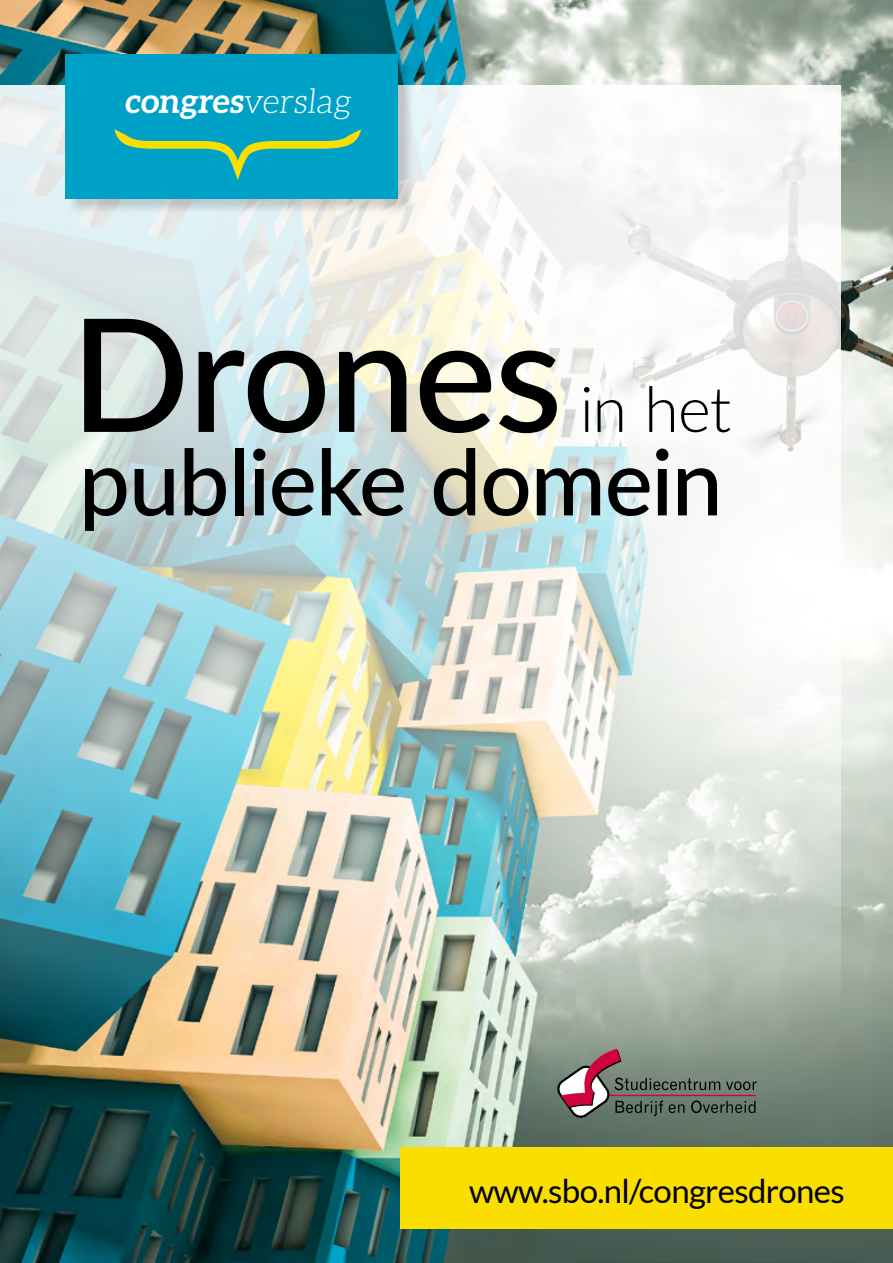
<style>
.page{position:relative;width:893px;height:1263px;background:#fff}
.page>*{position:absolute;margin:0;border:0;box-sizing:border-box;transform-origin:0 0}
.t1{font:500 157.5px "Lato";letter-spacing:-.015em;color:#000}
.t2{font:500 91.2px "Lato";letter-spacing:-.015em;color:#000}
.t3{font:300 63px "Lato";color:#000}
.t4{font:700 34.05px "Aleo";color:#fff}
.t5{font:33px "Lato";letter-spacing:-.02em;color:#000}
.s1{font-weight:300}
</style>
<div class="page">
<img style="left:0;top:0;width:893px;height:1263px">
<img style="left:0;top:85px;width:841px;height:934px">
<div style="left:66px;top:54px;width:349px;height:162px;background:#000;opacity:.17"></div>
<div style="left:66px;top:54px;width:332px;height:145px;background:#00a1c7"></div>
<svg style="left:114px;top:129px;width:247px;height:51px"></svg>
<div style="left:401px;top:1147px;width:492px;height:81px;background:#fade00"></div>
<svg style="left:554px;top:1049px;width:203px;height:72px;background:#7a7872"></svg>
<p class="t4" style="left:125px;top:81px;width:232px">congres<span class="s1">verslag</span></p>
<h1 class="t1" style="left:70px;top:261px;width:494px">Drones</h1>
<h3 class="t3" style="left:580px;top:365px;width:153px">in het</h3>
<h2 class="t2" style="left:79px;top:416px;width:645px">publieke domein</h2>
<p class="t5" style="left:469px;top:1173px;width:377px">www.sbo.nl/congresdrones</p>
</div>
